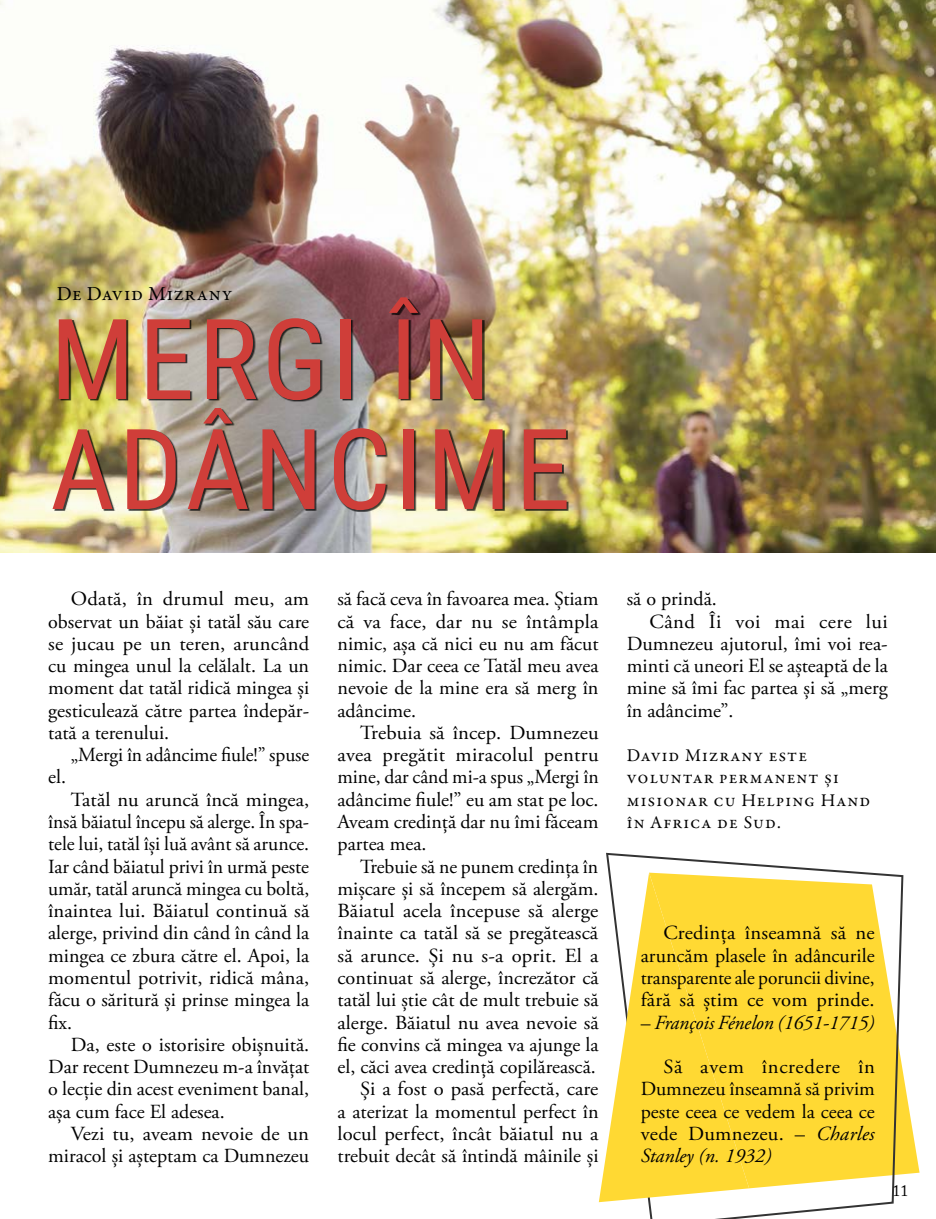
<style>
.page{position:relative;width:936px;height:1219px;background:#fff}
.page>*{position:absolute;margin:0;border:0;box-sizing:border-box;transform-origin:0 0}
.t1{font:112px/110px "Roboto Condensed";letter-spacing:.035em;color:#cf3e39}
.t2{font:20px/22.2px "Adobe Garamond Pro";color:#000;text-align:justify}
.t3{font:italic 20px "Adobe Garamond Pro";letter-spacing:-.005em;color:#000}
.t4{font:20px "Adobe Garamond Pro";letter-spacing:.025em;color:#000}
.t5{font:20px "Garamond Premr Pro";letter-spacing:.04em;color:#000}
.t6{font:18px/22.2px "Garamond Premr Pro";letter-spacing:.06em;color:#000}
.t7{font:16px "Adobe Caslon Pro";color:#000}
.s1{font-style:normal}
.s2{font-style:italic}
</style>
<div class="page">
<img style="left:0;top:0;width:935px;height:553px">
<svg style="left:904px;top:1079px;width:15px;height:96px"></svg>
<svg style="left:606px;top:852px;width:298px;height:367px"></svg>
<svg style="left:598px;top:873px;width:151px;height:329px;fill:#ffd933"></svg>
<div style="left:54px;top:299px;width:514px;height:212px;background:#000;opacity:.75"></div>
<p class="t5" style="left:57px;top:282px;width:177px">De David Mizrany</p>
<h1 class="t1" style="left:50px;top:300px;width:522px">MERGI ÎN<br>ADÂNCIME</h1>
<p class="t2" style="left:48px;top:588px;width:262px;text-indent:23px">Odată, în drumul meu, am observat un băiat și tatăl său care se jucau pe un teren, aruncând cu mingea unul la celălalt. La un moment dat tatăl ridică mingea și gesticulează către partea îndepăr‑ tată a terenului.</p>
<p class="t2" style="left:71px;top:744px;width:240px">„Mergi în adâncime fiule!” spuse</p>
<p class="t2" style="left:48px;top:767px;width:19px">el.</p>
<p class="t2" style="left:48px;top:789px;width:263px;text-indent:23px">Tatăl nu aruncă încă mingea, însă băiatul începu să alerge. În spa‑ tele lui, tatăl își luă avânt să arunce.<br>Iar când băiatul privi în urmă peste umăr, tatăl aruncă mingea cu boltă, înaintea lui. Băiatul continuă să alerge, privind din când în când la mingea ce zbura către el. Apoi, la momentul potrivit, ridică mâna, făcu o săritură și prinse mingea la fix.</p>
<p class="t2" style="left:48px;top:1034px;width:262px;text-indent:23px">Da, este o istorisire obișnuită.<br>Dar recent Dumnezeu m‑a învățat o lecție din acest eveniment banal, așa cum face El adesea.</p>
<p class="t2" style="left:48px;top:1123px;width:262px;text-align:right">Vezi tu, aveam nevoie de un miracol și așteptam ca Dumnezeu</p>
<p class="t2" style="left:337px;top:588px;width:262px">să facă ceva în favoarea mea. Știam că va face, dar nu se întâmpla nimic, așa că nici eu nu am făcut nimic. Dar ceea ce Tatăl meu avea nevoie de la mine era să merg în adâncime.</p>
<p class="t2" style="left:337px;top:722px;width:263px;text-indent:23px">Trebuia să încep. Dumnezeu avea pregătit miracolul pentru mine, dar când mi‑a spus „Mergi în adâncime fiule!” eu am stat pe loc.<br>Aveam credință dar nu îmi făceam partea mea.</p>
<p class="t2" style="left:337px;top:856px;width:262px;text-align:right">Trebuie să ne punem credința în mișcare și să începem să alergăm.<br>Băiatul acela începuse să alerge înainte ca tatăl să se pregătească să arunce. Și nu s‑a oprit. El a continuat să alerge, încrezător că tatăl lui știe cât de mult trebuie să alerge. Băiatul nu avea nevoie să fie convins că mingea va ajunge la el, căci avea credință copilărească.<br>Și a fost o pasă perfectă, care<br>a aterizat la momentul perfect în locul perfect, încât băiatul nu a trebuit decât să întindă mâinile și</p>
<p class="t2" style="left:626px;top:588px;width:91px">să o prindă.</p>
<p class="t4" style="left:649px;top:609px;width:240px">Când Îi voi mai cere lui</p>
<p class="t2" style="left:626px;top:633px;width:262px">Dumnezeu ajutorul, îmi voi rea‑</p>
<p class="t2" style="left:626px;top:655px;width:262px">minti că uneori El se așteaptă de la</p>
<p class="t2" style="left:626px;top:678px;width:262px">mine să îmi fac partea și să „merg</p>
<p class="t2" style="left:626px;top:700px;width:108px">în adâncime”.</p>
<p class="t6" style="left:626px;top:745px;width:245px">David Mizrany este voluntar permanent și misionar cu Helping Hand în Africa de Sud.</p>
<p class="t2" style="left:640px;top:923px;width:235px;text-indent:23px">Credința înseamnă să ne aruncăm plasele în adâncurile transparente ale poruncii divine, fără să știm ce vom prinde.</p>
<p class="t3" style="left:640px;top:1010px;width:235px"><span class="s1">–</span> François Fénelon (1651-1715)</p>
<p class="t2" style="left:640px;top:1056px;width:235px;text-indent:23px">Să avem încredere în Dumnezeu înseamnă să privim peste ceea ce vedem la ceea ce vede Dumnezeu. – <span class="s2">Charles Stanley (n. 1932)</span></p>
<p class="t7" style="left:892px;top:1181px;width:17px">11</p>
</div>
